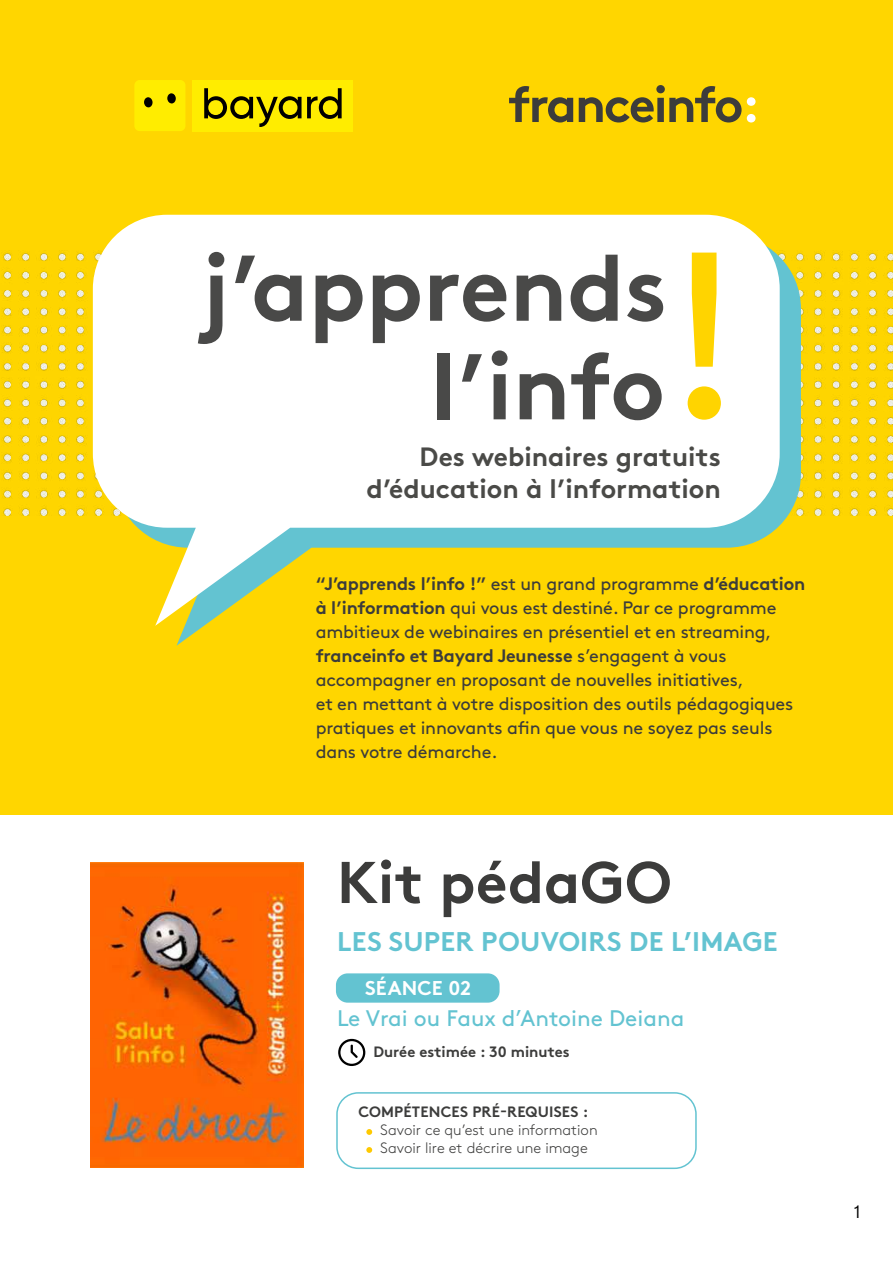
<style>
.page{position:relative;width:893px;height:1263px;background:#fff}
.page>*{position:absolute;margin:0;border:0;box-sizing:border-box;transform-origin:0 0}
.t1{font:700 58.8px "Brown Pro";color:#3c3c3b}
.t2{font:700 27px "Brown Pro";letter-spacing:.01em;color:#63c3d1}
.t3{font:700 26.4px/31.8px "Brown Pro";color:#4a4a47;text-align:right}
.t4{font:22.5px "Brown Pro";color:#63c3d1}
.t5{font:700 19.95px "Brown Pro";letter-spacing:.01em;color:#fff}
.t6{font:18px/24px "Brown Pro";letter-spacing:-.01em;color:#3c3c3b}
.t7{font:18px "Brown Pro";color:#000}
.t8{font:300 15px/18px "Brown Pro";color:#3c3c3b}
.t9{font:700 15px "Brown Pro";letter-spacing:.01em;color:#3c3c3b}
.s1{font-weight:700}
</style>
<div class="page">
<div style="left:0;top:0;width:893px;height:814px;background:#ffd600"></div>
<img style="left:2px;top:252px;width:91px;height:263px">
<img style="left:801px;top:250px;width:92px;height:265px">
<svg style="left:509px;top:86px;width:64px;height:36px"></svg>
<svg style="left:579px;top:85px;width:176px;height:37px"></svg>
<svg style="left:176px;top:250px;width:625px;height:396px"></svg>
<svg style="left:93px;top:215px;width:687px;height:411px;fill:#fff"></svg>
<svg style="left:198px;top:252px;width:26px;height:92px"></svg>
<svg style="left:235px;top:256px;width:67px;height:66px"></svg>
<svg style="left:316px;top:275px;width:47px;height:68px"></svg>
<svg style="left:373px;top:275px;width:47px;height:68px"></svg>
<svg style="left:430px;top:275px;width:76px;height:47px"></svg>
<svg style="left:517px;top:275px;width:44px;height:46px"></svg>
<svg style="left:571px;top:255px;width:47px;height:67px"></svg>
<svg style="left:627px;top:275px;width:36px;height:47px"></svg>
<div style="left:437px;top:353px;width:12px;height:66px;background:#494948"></div>
<svg style="left:462px;top:354px;width:20px;height:28px"></svg>
<svg style="left:492px;top:350px;width:15px;height:69px"></svg>
<svg style="left:520px;top:373px;width:44px;height:46px"></svg>
<svg style="left:571px;top:352px;width:91px;height:68px"></svg>
<svg style="left:688px;top:253px;width:33px;height:167px"></svg>
<div style="left:193px;top:80px;width:160px;height:51px;background:#ffed00"></div>
<div style="left:134px;top:80px;width:51px;height:51px;background:#ffed00;border-radius:5px"></div>
<svg style="left:167px;top:93px;width:9px;height:11px"></svg>
<svg style="left:144px;top:97px;width:9px;height:11px"></svg>
<svg style="left:204px;top:88px;width:138px;height:39px"></svg>
<img style="left:91px;top:862px;width:212px;height:305px">
<svg style="left:338px;top:1039px;width:27px;height:27px"></svg>
<div style="left:336px;top:973px;width:164px;height:30px;background:#63c3d1;border-radius:12px"></div>
<svg style="left:366px;top:1129px;width:6px;height:6px"></svg>
<svg style="left:366px;top:1147px;width:6px;height:6px"></svg>
<div style="left:336px;top:1092px;width:361px;height:77px;border:2px solid #63c3d1;border-radius:21px"></div>
<h3 class="t3" style="left:366px;top:438px;width:356px">Des webinaires gratuits d’éducation à l’information</h3>
<p class="t6" style="left:316px;top:571px;width:491px"><span class="s1">“J’apprends l’info !”</span> est un grand programme <span class="s1">d’éducation à l’information</span> qui vous est destiné. Par ce programme ambitieux de webinaires en présentiel et en streaming, <span class="s1">franceinfo et Bayard Jeunesse</span> s’engagent à vous accompagner en proposant de nouvelles initiatives,<br>et en mettant à votre disposition des outils pédagogiques pratiques et innovants afin que vous ne soyez pas seuls dans votre démarche.</p>
<h1 class="t1" style="left:337px;top:835px;width:336px">Kit pédaGO</h1>
<h2 class="t2" style="left:337px;top:920px;width:442px">LES SUPER POUVOIRS DE L’IMAGE</h2>
<p class="t5" style="left:365px;top:972px;width:107px">SÉANCE 02</p>
<p class="t4" style="left:337px;top:1001px;width:349px">Le Vrai ou Faux d’Antoine Deiana</p>
<p class="t9" style="left:373px;top:1040px;width:198px">Durée estimée : 30 minutes</p>
<p class="t9" style="left:358px;top:1099px;width:232px">COMPÉTENCES PRÉ-REQUISES :</p>
<p class="t8" style="left:380px;top:1120px;width:219px">Savoir ce qu’est une information<br>Savoir lire et décrire une image</p>
<p class="t7" style="left:854px;top:1201px;width:8px">1</p>
</div>
